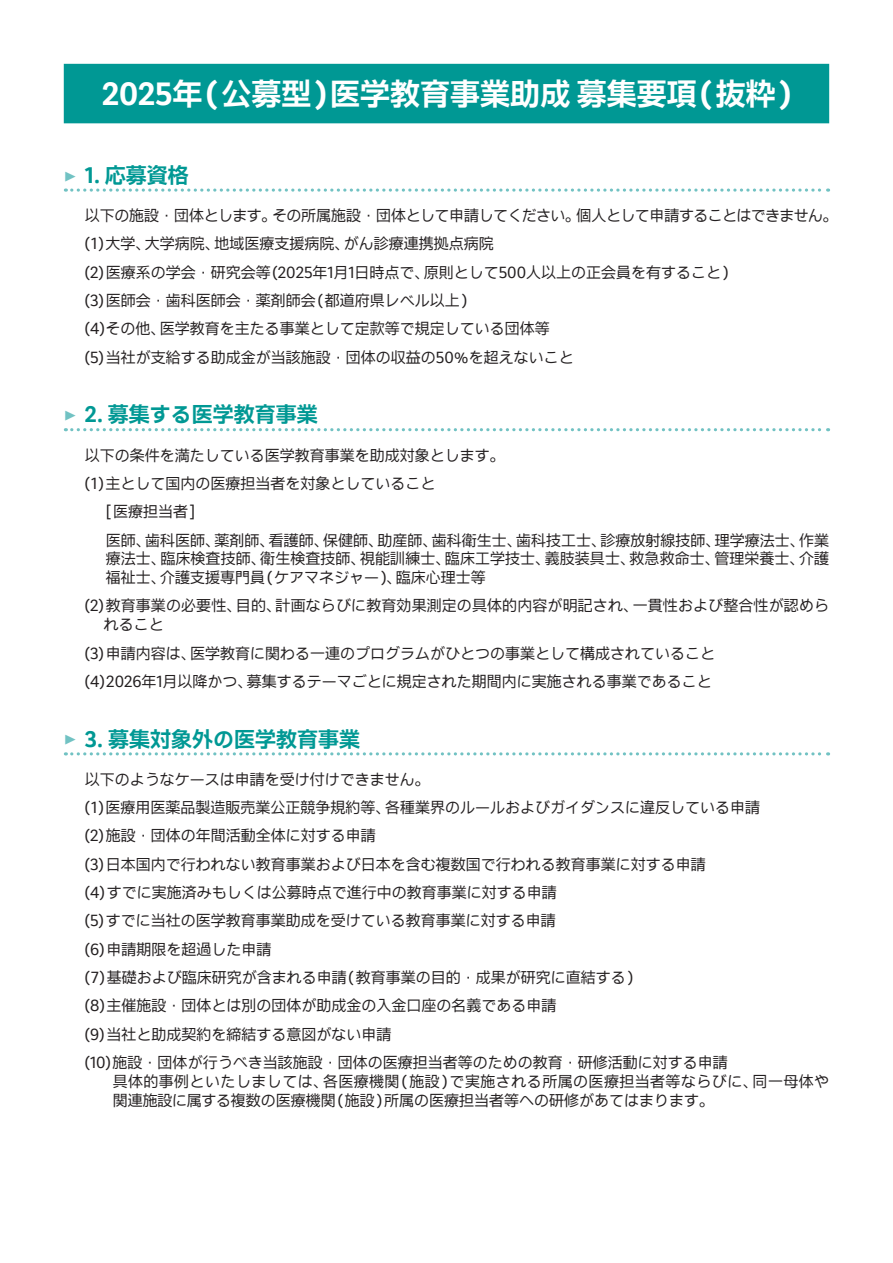
<style>
.page{position:relative;width:893px;height:1263px;background:#fff}
.page>*{position:absolute;margin:0;border:0;box-sizing:border-box;transform-origin:0 0}
.t1{font:700 30px "Invention JP";color:#fff}
.t2{font:700 21px "Invention JP";color:#009894}
.t3{font:15px/28.3px "Invention JP";color:#231f20}
.t4{font:15px/18.8px "Invention JP";letter-spacing:.025em;color:#231f20}
.s1{font-family:"Invention"}
.s2{font-family:"Minion Pro";font-weight:400;color:#71c2c3}
</style>
<div class="page">
<div style="left:64px;top:64px;width:765px;height:59px;background:#009894"></div>
<svg style="left:72px;top:188px;width:757px;height:4px"></svg>
<svg style="left:72px;top:428px;width:757px;height:3px"></svg>
<svg style="left:72px;top:752px;width:757px;height:3px"></svg>
<h1 class="t1" style="left:102px;top:74px;width:690px"><span class="s1">2025</span>年<span class="s1">(</span>公募型<span class="s1">)</span>医学教育事業助成募集要項<span class="s1">(</span>抜粋<span class="s1">)</span></h1>
<h2 class="t2" style="left:64px;top:161px;width:127px"><span class="s2">▶</span> <span class="s1">1.</span> 応募資格</h2>
<p class="t3" style="left:85px;top:201px;width:754px">以下の施設・団体とします。その所属施設・団体として申請してください。個人として申請することはできません。<span class="s1">(1)</span>大学、大学病院、地域医療支援病院、がん診療連携拠点病院<br><span class="s1">(2)</span>医療系の学会・研究会等<span class="s1">(2025</span>年<span class="s1">1</span>月<span class="s1">1</span>日時点で、原則として<span class="s1">500</span>人以上の正会員を有すること<span class="s1">)<br>(3)</span>医師会・歯科医師会・薬剤師会<span class="s1">(</span>都道府県レベル以上<span class="s1">)<br>(4)</span>その他、医学教育を主たる事業として定款等で規定している団体等<br><span class="s1">(5)</span>当社が支給する助成金が当該施設・団体の収益の<span class="s1">50</span>％を超えないこと</p>
<h2 class="t2" style="left:64px;top:400px;width:256px"><span class="s2">▶</span> <span class="s1">2.</span> 募集する医学教育事業</h2>
<p class="t3" style="left:85px;top:440px;width:422px">以下の条件を満たしている医学教育事業を助成対象とします。</p>
<p class="t3" style="left:85px;top:469px;width:352px"><span class="s1">(1)</span>主として国内の医療担当者を対象としていること</p>
<p class="t3" style="left:106px;top:497px;width:91px"><span class="s1">[</span>医療担当者<span class="s1">]</span></p>
<p class="t3" style="left:106px;top:525px;width:725px">医師、歯科医師、薬剤師、看護師、保健師、助産師、歯科衛生士、歯科技工士、診療放射線技師、理学療法士、作業</p>
<p class="t3" style="left:106px;top:549px;width:725px;line-height:18.8px">療法士、臨床検査技師、衛生検査技師、視能訓練士、臨床工学技士、義肢装具士、救急救命士、管理栄養士、介護福祉士、介護支援専門員<span class="s1">(</span>ケアマネジャー<span class="s1">)</span>、臨床心理士等</p>
<p class="t3" style="left:104px;top:596px;width:727px;line-height:18.8px;text-indent:-19px"><span class="s1">(2)</span> 教育事業の必要性、目的、計画ならびに教育効果測定の具体的内容が明記され、一貫性および整合性が認められること</p>
<p class="t3" style="left:85px;top:638px;width:632px"><span class="s1">(3)</span>申請内容は、医学教育に関わる一連のプログラムがひとつの事業として構成されていること<span class="s1">(4)2026</span>年<span class="s1">1</span>月以降かつ、募集するテーマごとに規定された期間内に実施される事業であること</p>
<h2 class="t2" style="left:64px;top:724px;width:298px"><span class="s2">▶</span> <span class="s1">3.</span> 募集対象外の医学教育事業</h2>
<p class="t3" style="left:85px;top:764px;width:677px">以下のようなケースは申請を受け付けできません。<br><span class="s1">(1)</span>医療用医薬品製造販売業公正競争規約等、各種業界のルールおよびガイダンスに違反している申請<span class="s1">(2)</span>施設・団体の年間活動全体に対する申請<br><span class="s1">(3)</span>日本国内で行われない教育事業および日本を含む複数国で行われる教育事業に対する申請<br><span class="s1">(4)</span>すでに実施済みもしくは公募時点で進行中の教育事業に対する申請<br><span class="s1">(5)</span>すでに当社の医学教育事業助成を受けている教育事業に対する申請<br><span class="s1">(6)</span>申請期限を超過した申請<br><span class="s1">(7)</span>基礎および臨床研究が含まれる申請<span class="s1">(</span>教育事業の目的・成果が研究に直結する<span class="s1">)<br>(8)</span>主催施設・団体とは別の団体が助成金の入金口座の名義である申請<br><span class="s1">(9)</span>当社と助成契約を締結する意図がない申請<br><span class="s1">(10)</span> 施設・団体が行うべき当該施設・団体の医療担当者等のための教育・研修活動に対する申請</p>
<p class="t4" style="left:113px;top:1071px;width:718px">具体的事例といたしましては、各医療機関<span class="s1">(</span>施設<span class="s1">)</span>で実施される所属の医療担当者等ならびに、同一母体や関連施設に属する複数の医療機関<span class="s1">(</span>施設<span class="s1">)</span>所属の医療担当者等への研修があてはまります。</p>
</div>
